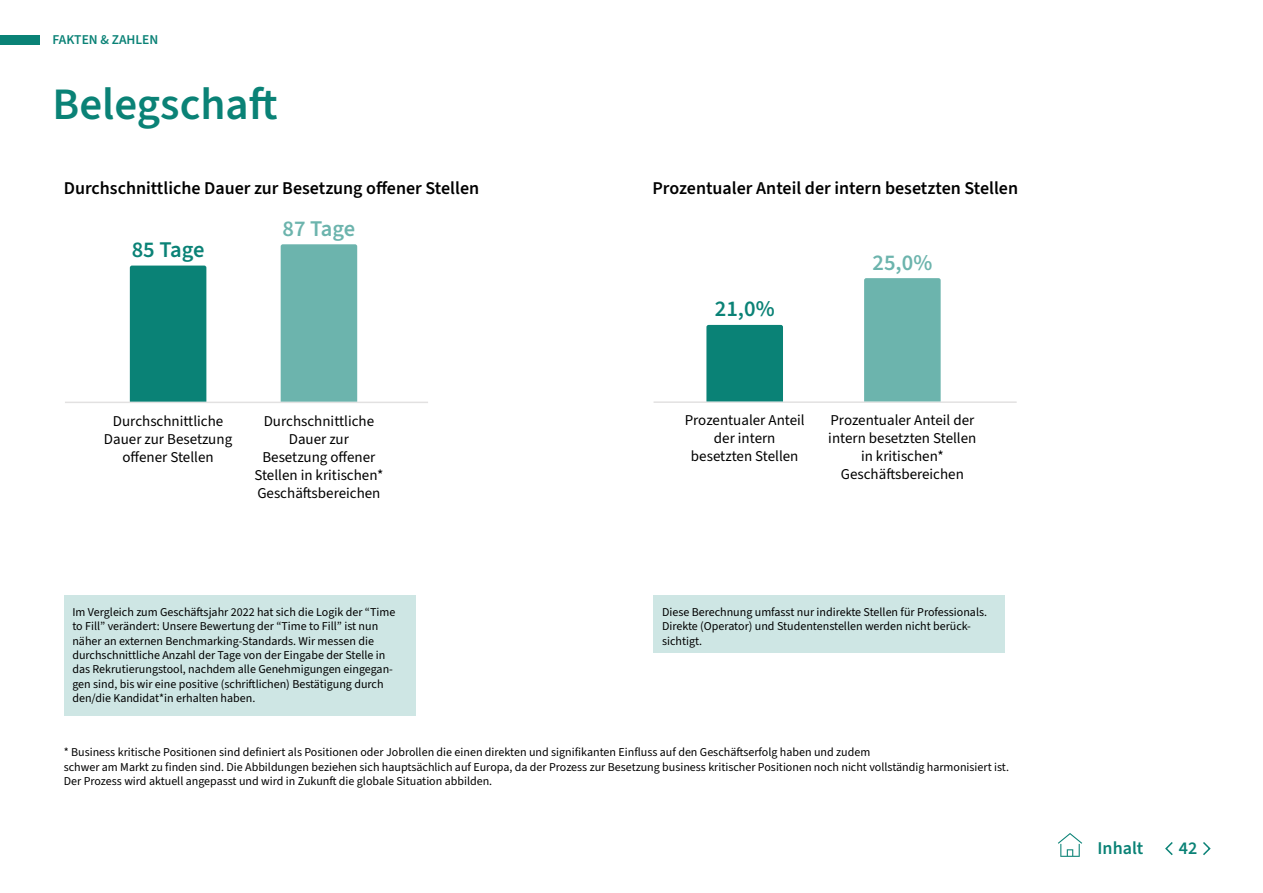
<style>
.page{position:relative;width:1263px;height:893px;background:#fff}
.page>*{position:absolute;margin:0;border:0;box-sizing:border-box;transform-origin:0 0}
.t1{font:600 45px "Source Sans 3";color:#0a8276}
.t2{font:600 22.5px "Source Sans 3";letter-spacing:-.01em;color:#6cb4ad}
.t3{font:600 22.5px "Source Sans 3";letter-spacing:-.01em;color:#0a8276}
.t4{font:600 18px "Source Sans 3";color:#000}
.t5{font:600 18px "Source Sans 3";color:#0a8276}
.t6{font:15px/18px "Source Sans 3";color:#000;text-align:center}
.t7{font:600 13.5px "Source Sans 3";color:#0a8276}
.t8{font:12px/14.4px "Source Sans 3";color:#000}
</style>
<div class="page">
<div style="left:0;top:35px;width:40px;height:9px;background:#0a8276"></div>
<svg style="left:1203px;top:842px;width:8px;height:13px"></svg>
<svg style="left:1165px;top:842px;width:8px;height:14px"></svg>
<svg style="left:1058px;top:833px;width:24px;height:24px"></svg>
<hr style="left:65px;top:402px;width:363px;height:1px;background:#e2e1e1">
<hr style="left:653px;top:401px;width:364px;height:2px;background:#e2e1e1">
<div style="left:281px;top:244px;width:76px;height:158px;background:#6cb4ad"></div>
<div style="left:130px;top:266px;width:76px;height:136px;background:#0a8276"></div>
<div style="left:864px;top:278px;width:77px;height:123px;background:#6cb4ad"></div>
<div style="left:706px;top:325px;width:77px;height:76px;background:#0a8276"></div>
<div style="left:64px;top:595px;width:351px;height:121px;background:#cee6e4"></div>
<div style="left:653px;top:595px;width:352px;height:58px;background:#cee6e4"></div>
<p class="t7" style="left:53px;top:31px;width:107px">FAKTEN &amp; ZAHLEN</p>
<h1 class="t1" style="left:53px;top:76px;width:227px">Belegschaft</h1>
<h3 class="t4" style="left:64px;top:177px;width:417px">Durchschnittliche Dauer zur Besetzung offener Stellen</h3>
<h3 class="t4" style="left:652px;top:177px;width:367px">Prozentualer Anteil der intern besetzten Stellen</h3>
<h2 class="t3" style="left:132px;top:235px;width:74px">85 Tage</h2>
<h2 class="t2" style="left:283px;top:214px;width:74px">87 Tage</h2>
<p class="t6" style="left:104px;top:412px;width:130px">Durchschnittliche<br>Dauer zur Besetzung offener Stellen</p>
<p class="t6" style="left:254px;top:412px;width:130px">Durchschnittliche<br>Dauer zur<br>Besetzung offener<br>Stellen in kritischen*<br>Geschäftsbereichen</p>
<h2 class="t3" style="left:715px;top:295px;width:61px">21,0%</h2>
<h2 class="t2" style="left:872px;top:248px;width:61px">25,0%</h2>
<p class="t6" style="left:685px;top:411px;width:121px">Prozentualer Anteil der intern besetzten Stellen</p>
<p class="t6" style="left:828px;top:411px;width:150px">Prozentualer Anteil der intern besetzten Stellen in kritischen*<br>Geschäftsbereichen</p>
<p class="t8" style="left:72px;top:605px;width:324px">Im Vergleich zum Geschäftsjahr 2022 hat sich die Logik der “Time to Fill” verändert: Unsere Bewertung der “Time to Fill” ist nun näher an externen Benchmarking-Standards. Wir messen die durchschnittliche Anzahl der Tage von der Eingabe der Stelle in das Rekrutierungstool, nachdem alle Genehmigungen eingegan&shy;gen sind, bis wir eine positive (schriftlichen) Bestätigung durch den/die Kandidat*in erhalten haben.</p>
<p class="t8" style="left:662px;top:605px;width:327px">Diese Berechnung umfasst nur indirekte Stellen für Professionals.<br>Direkte (Operator) und Studentenstellen werden nicht berück&shy;sichtigt.</p>
<p class="t8" style="left:64px;top:745px;width:947px">* Business kritische Positionen sind definiert als Positionen oder Jobrollen die einen direkten und signifikanten Einfluss auf den Geschäftserfolg haben und zudem<br>schwer am Markt zu finden sind. Die Abbildungen beziehen sich hauptsächlich auf Europa, da der Prozess zur Besetzung business kritischer Positionen noch nicht vollständig harmonisiert ist.<br>Der Prozess wird aktuell angepasst und wird in Zukunft die globale Situation abbilden.</p>
<h3 class="t5" style="left:1097px;top:836px;width:47px">Inhalt</h3>
<h3 class="t5" style="left:1179px;top:837px;width:20px">42</h3>
</div>
